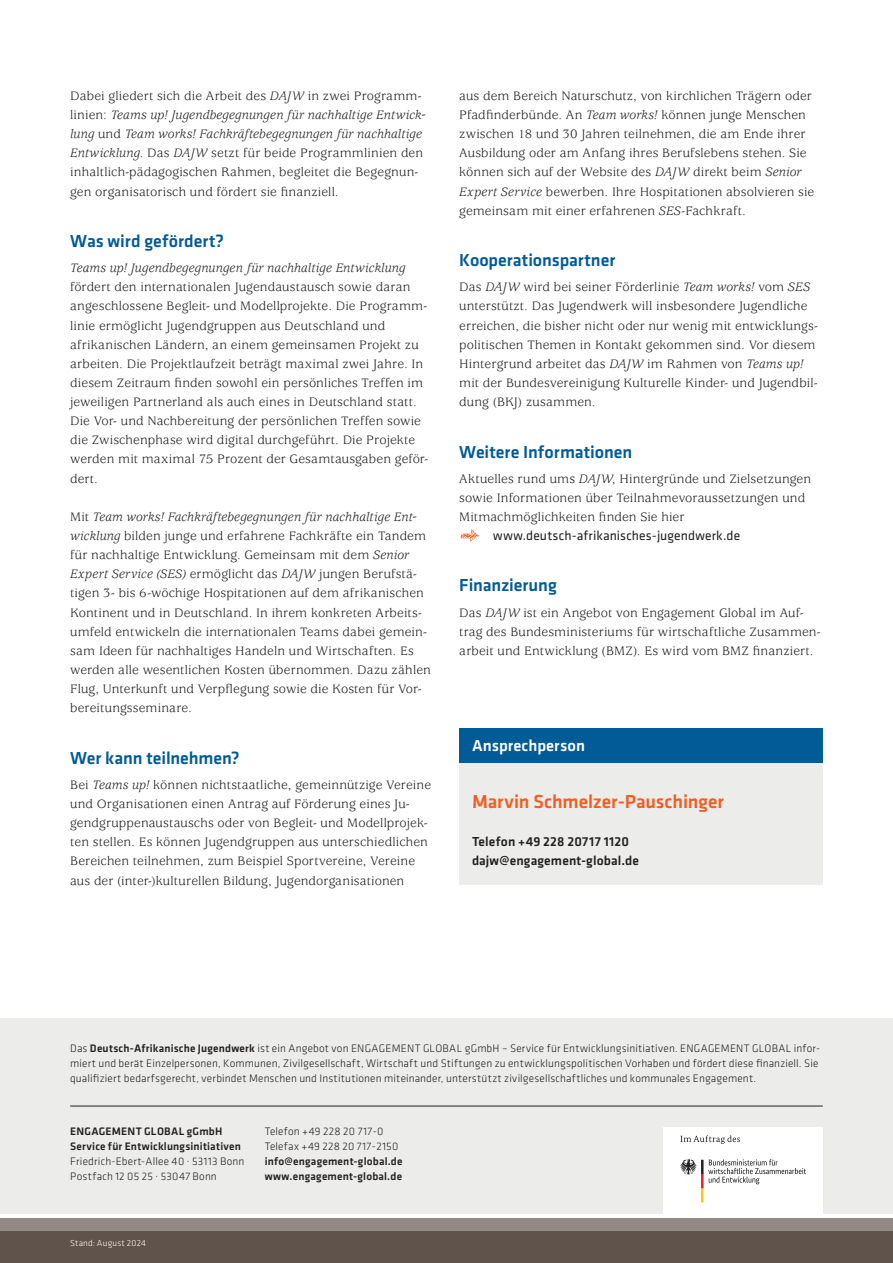
<style>
.page{position:relative;width:893px;height:1263px;background:#fff}
.page>*{position:absolute;margin:0;border:0;box-sizing:border-box;transform-origin:0 0}
.t1{font:500 19.5px "Klavika Basic";letter-spacing:-.005em;color:#f25d21}
.t2{font:500 18px "Klavika Basic";color:#005b97}
.t3{font:500 16.5px "Klavika Basic";color:#fff}
.t4{font:13.5px/19.2px "Usherwood Std";letter-spacing:.01em;color:#231f20}
.t5{font:500 13.5px "Klavika Basic";letter-spacing:.01em;color:#231f20}
.P___bulletpoint{font:13.5px "Klavika Basic";letter-spacing:.01em;color:#231f20}
.P___Footer{font:300 11.25px/15px "Klavika Basic";letter-spacing:.015em;color:#231f20}
.P___Footer-2{font:500 11.25px/15px "Klavika Basic";letter-spacing:.02em;color:#231f20}
.P___BU{font:300 9px "Klavika Basic";letter-spacing:.025em;color:#fff}
.s1{font-style:italic}
.s2{font-weight:500}
.s3{font-weight:300}
</style>
<div class="page">
<div style="left:0;top:1218px;width:893px;height:13px;background:#948a85"></div>
<div style="left:0;top:1231px;width:893px;height:32px;background:#60534c"></div>
<div style="left:0;top:1018px;width:893px;height:196px;background:#ecedea"></div>
<svg style="left:460px;top:529px;width:19px;height:12px"></svg>
<hr style="left:70px;top:1106px;width:753px;height:1px;background:#231f20">
<div style="left:459px;top:762px;width:364px;height:122px;background:#ecedea"></div>
<div style="left:459px;top:728px;width:364px;height:34px;background:#005b97"></div>
<div style="left:663px;top:1127px;width:160px;height:89px;background:#fff"></div>
<svg style="left:680px;top:1159px;width:126px;height:43px"></svg>
<svg style="left:680px;top:1135px;width:60px;height:9px"></svg>
<p class="t4" style="left:70px;top:87px;width:357px">Dabei gliedert sich die Arbeit des <span class="s1">DAJW</span> in zwei Programm&shy;linien: <span class="s1">Teams up! Jugendbegegnungen für nachhaltige Entwick&shy;lung</span> und <span class="s1">Team works! Fachkräftebegegnungen für nachhaltige Entwicklung</span>. Das <span class="s1">DAJW</span> setzt für beide Programmlinien den inhaltlich-pädagogischen Rahmen, begleitet die Begegnun&shy;gen organisatorisch und fördert sie finanziell.</p>
<h1 class="t2" style="left:70px;top:229px;width:155px">Was wird gefördert?</h1>
<p class="t4" style="left:70px;top:259px;width:359px"><span class="s1">Teams up! Jugendbegegnungen für nachhaltige Entwicklung </span>fördert den internationalen Jugendaustausch sowie daran angeschlossene Begleit- und Modellprojekte. Die Programm&shy;linie ermöglicht Jugendgruppen aus Deutschland und afrikanischen Ländern, an einem gemeinsamen Projekt zu arbeiten. Die Projektlaufzeit beträgt maximal zwei Jahre. In diesem Zeitraum finden sowohl ein persönliches Treffen im jeweiligen Partnerland als auch eines in Deutschland statt.<br>Die Vor- und Nachbereitung der persönlichen Treffen sowie die Zwischenphase wird digital durchgeführt. Die Projekte werden mit maximal 75 Prozent der Gesamtausgaben geför&shy;dert.</p>
<p class="t4" style="left:70px;top:508px;width:362px">Mit <span class="s1">Team works! Fachkräftebegegnungen für nachhaltige Ent&shy;wicklung</span> bilden junge und erfahrene Fachkräfte ein Tandem für nachhaltige Entwicklung. Gemeinsam mit dem <span class="s1">Senior Expert Service (SES)</span> ermöglicht das <span class="s1">DAJW</span> jungen Berufstä&shy;tigen 3- bis 6-wöchige Hospitationen auf dem afrikanischen Kontinent und in Deutschland. In ihrem konkreten Arbeits&shy;umfeld entwickeln die internationalen Teams dabei gemein&shy;sam Ideen für nachhaltiges Handeln und Wirtschaften. Es werden alle wesentlichen Kosten übernommen. Dazu zählen Flug, Unterkunft und Verpflegung sowie die Kosten für Vor&shy;bereitungsseminare.</p>
<h1 class="t2" style="left:70px;top:745px;width:171px">Wer kann teilnehmen?</h1>
<p class="t4" style="left:70px;top:775px;width:362px">Bei <span class="s1">Teams up!</span> können nichtstaatliche, gemeinnützige Vereine und Organisationen einen Antrag auf Förderung eines Ju&shy;gendgruppenaustauschs oder von Begleit- und Modellprojek&shy;ten stellen. Es können Jugendgruppen aus unterschiedlichen Bereichen teilnehmen, zum Beispiel Sportvereine, Vereine aus der (inter-)kulturellen Bildung, Jugendorganisationen</p>
<p class="t4" style="left:459px;top:87px;width:356px">aus dem Bereich Naturschutz, von kirchlichen Trägern oder Pfadfinderbünde. An <span class="s1">Team works!</span> können junge Menschen zwischen 18 und 30 Jahren teilnehmen, die am Ende ihrer Ausbildung oder am Anfang ihres Berufslebens stehen. Sie können sich auf der Website des <span class="s1">DAJW</span> direkt beim <span class="s1">Senior Expert Service</span> bewerben. Ihre Hospitationen absolvieren sie gemeinsam mit einer erfahrenen <span class="s1">SES</span>-Fachkraft.</p>
<h1 class="t2" style="left:459px;top:248px;width:158px">Kooperationspartner</h1>
<p class="t4" style="left:459px;top:278px;width:360px">Das <span class="s1">DAJW</span> wird bei seiner Förderlinie <span class="s1">Team works!</span> vom <span class="s1">SES </span>unterstützt. Das Jugendwerk will insbesondere Jugendliche erreichen, die bisher nicht oder nur wenig mit entwicklungs&shy;politischen Themen in Kontakt gekommen sind. Vor diesem Hintergrund arbeitet das <span class="s1">DAJW</span> im Rahmen von <span class="s1">Teams up! </span>mit der Bundesvereinigung Kulturelle Kinder- und Jugendbil&shy;dung (BKJ) zusammen.</p>
<h1 class="t2" style="left:459px;top:439px;width:175px">Weitere Informationen</h1>
<p class="t4" style="left:459px;top:469px;width:353px">Aktuelles rund ums <span class="s1">DAJW</span>, Hintergründe und Zielsetzungen sowie Informationen über Teilnahmevoraussetzungen und<br>Mitmachmöglichkeiten finden Sie hier</p>
<p class="P___bulletpoint" style="left:493px;top:526px;width:248px">www.deutsch-afrikanisches-jugendwerk.de</p>
<h1 class="t2" style="left:459px;top:573px;width:99px">Finanzierung</h1>
<p class="t4" style="left:459px;top:603px;width:363px">Das <span class="s1">DAJW</span> ist ein Angebot von Engagement Global im Auf&shy;trag des Bundesministeriums für wirtschaftliche Zusammen&shy;arbeit und Entwicklung (BMZ). Es wird vom BMZ finanziert.</p>
<h1 class="t3" style="left:472px;top:734px;width:114px">Ansprechperson</h1>
<p class="t1" style="left:472px;top:788px;width:253px">Marvin Schmelzer-Pauschinger</p>
<p class="t5" style="left:472px;top:833px;width:159px">Telefon +49 228 20717 1120</p>
<p class="t5" style="left:472px;top:852px;width:169px">dajw@engagement-global.de</p>
<p class="P___Footer" style="left:70px;top:1041px;width:752px">Das <span class="s2">Deutsch-Afrikanische Jugendwerk</span> ist ein Angebot von ENGAGEMENT GLOBAL gGmbH – Service für Entwicklungsinitiativen. ENGAGEMENT GLOBAL infor&shy;miert und berät Einzelpersonen, Kommunen, Zivilgesellschaft, Wirtschaft und Stiftungen zu entwicklungspolitischen Vorhaben und fördert diese finanziell. Sie qualifiziert bedarfsgerecht, verbindet Menschen und Institutionen miteinander, unterstützt zivilgesellschaftliches und kommunales Engagement.</p>
<p class="P___Footer-2" style="left:70px;top:1124px;width:154px">ENGAGEMENT GLOBAL gGmbH</p>
<p class="P___Footer-2" style="left:70px;top:1139px;width:176px">Service für Entwicklungsinitiativen<br><span class="s3">Friedrich-Ebert-Allee 40 · 53113 Bonn</span></p>
<p class="P___Footer" style="left:70px;top:1169px;width:148px">Postfach 12 05 25 · 53047 Bonn</p>
<p class="P___Footer" style="left:265px;top:1124px;width:120px">Telefon +49 228 20 717-0</p>
<p class="P___Footer" style="left:265px;top:1139px;width:135px">Telefax +49 228 20 717-2150</p>
<p class="P___Footer-2" style="left:265px;top:1154px;width:139px">info@engagement-global.de</p>
<p class="P___Footer-2" style="left:265px;top:1169px;width:139px">www.engagement-global.de</p>
<p class="P___BU" style="left:70px;top:1238px;width:77px">Stand: August 2024</p>
</div>
